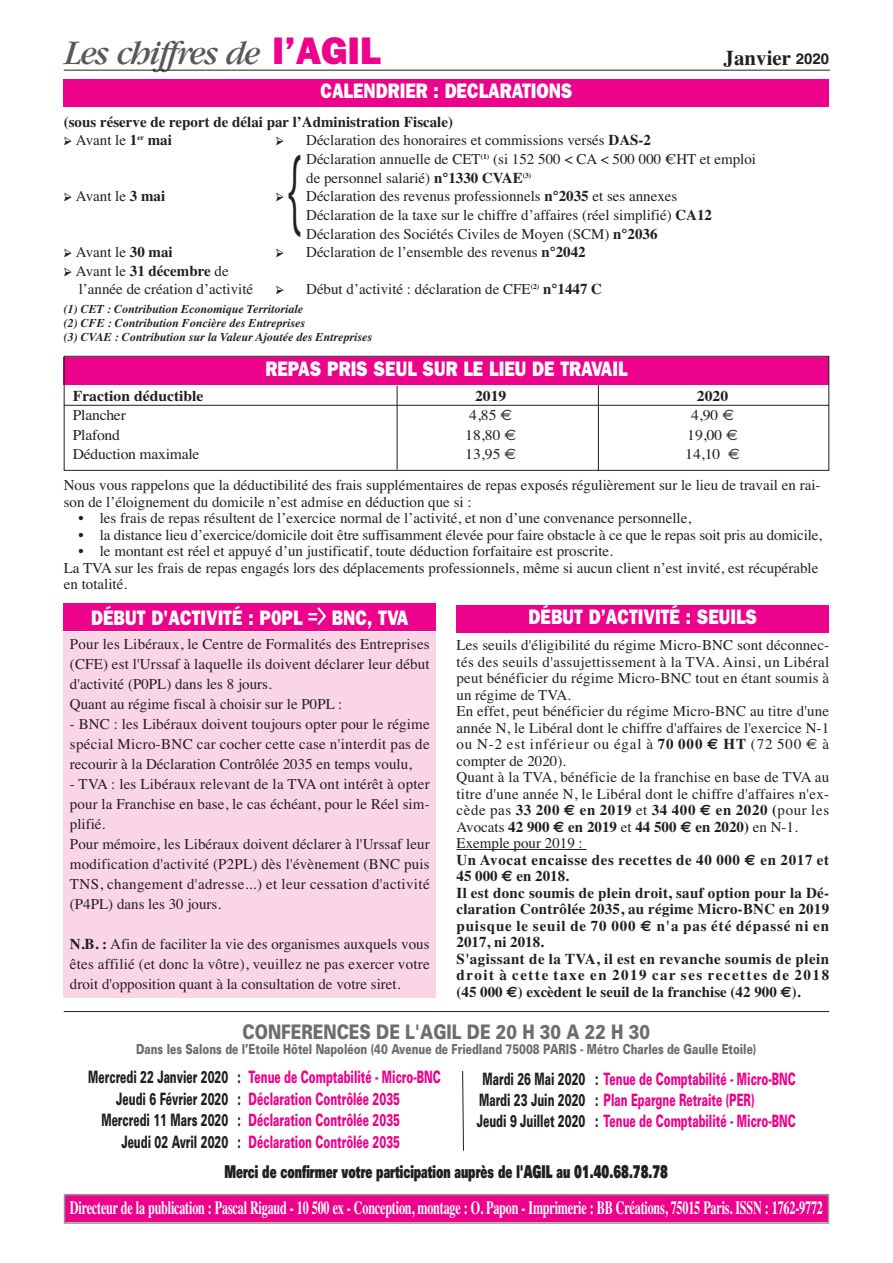
<style>
.page{position:relative;width:893px;height:1263px;background:#fff}
.page>*{position:absolute;margin:0;border:0;box-sizing:border-box;transform-origin:0 0}
.t1{font:88.05px "Helvetica";color:#231f20;scale:.4 1}
.t2{font:italic 35.85px "Garamond";letter-spacing:-.045em;color:#57585a}
.t3{font:800 21.15px "Franklin Gothic";color:#fff;scale:.83 1}
.t4{font:700 21px "Times";color:#231f20}
.t5{font:900 20.1px "Univers";color:#6c6d70;scale:.79 1}
.t6{font:700 18.6px "Times";letter-spacing:-.015em;color:#fff;scale:.65 1}
.t7{font:900 17.7px "Univers";color:#231f20;scale:.63 1}
.t8{font:900 17.1px/21.5px "Univers";color:#ed028c;scale:.6 1}
.t9{font:15px/16.5px "Times";color:#231f20}
.t10{font:15px "Times";color:#231f20;scale:1.04 1}
.t11{font:700 15px "Times";color:#231f20}
.t12{font:700 15px "Times";color:#231f20;scale:1.04 1}
.t13{font:900 13.95px "Univers";color:#6c6d70;scale:.74 1}
.t14{font:italic 700 12px/14.1px "Times";color:#231f20}
.s1{font-family:"Franklin Gothic";font-weight:800;font-style:normal;font-size:38.55px;color:#ed028c}
.s2{font-family:"Helvetica";font-size:15px}
.s3{font-family:"Minion Pro";font-weight:700;font-stretch:condensed}
.s4{font-weight:700}
.s5{font-family:"Euro Sans"}
.s6{font-family:"MS Gothic";font-weight:400}
.s7{font-family:"Euro Sans";font-weight:700}
.s8{color:#231f20}
</style>
<div class="page">
<hr style="left:64px;top:70px;width:766px;height:1px;background:#231f20">
<div style="left:65px;top:1195px;width:763px;height:27px;background:#ed028c"></div>
<div style="left:64px;top:1194px;width:765px;height:30px;border:2px solid #939598"></div>
<div style="left:64px;top:79px;width:765px;height:27px;background:#ed028c"></div>
<div style="left:64px;top:632px;width:372px;height:366px;background:#fad5e5"></div>
<div style="left:64px;top:357px;width:765px;height:27px;background:#ed028c"></div>
<div style="left:64px;top:603px;width:372px;height:28px;background:#ed028c"></div>
<hr style="left:456px;top:849px;width:130px;height:1px;background:#231f20">
<div style="left:456px;top:605px;width:373px;height:27px;background:#ed028c"></div>
<div style="left:64px;top:356px;width:765px;height:115px;border:1px solid #231f20"></div>
<hr style="left:64px;top:405px;width:765px;height:1px;background:#231f20">
<hr style="left:397px;top:386px;width:1px;height:84px;background:#231f20">
<hr style="left:598px;top:385px;width:1px;height:86px;background:#231f20">
<hr style="left:64px;top:1011px;width:765px;height:1px;background:#231f20">
<svg style="left:462px;top:1071px;width:2px;height:80px"></svg>
<h2 class="t2" style="left:64px;top:40px;width:318px">Les chiffres de <span class="s1">l’AGIL</span></h2>
<h3 class="t3" style="left:320px;top:78px;width:305px">CALENDRIER : DECLARATIONS</h3>
<h3 class="t4" style="left:724px;top:45px;width:107px">Janvier <span class="s2">2020</span></h3>
<p class="t11" style="left:64px;top:113px;width:391px">(sous réserve de report de délai par l’Administration Fiscale)</p>
<p class="t9" style="left:64px;top:132px;width:110px"><span class="s3">➢</span> Avant le <span class="s4">1</span><sup>er</sup> <span class="s4">mai</span></p>
<p class="t9" style="left:306px;top:131px;width:451px;line-height:18.6px;text-indent:-30px"><span class="s3">➢</span> Déclaration des honoraires et commissions versés <span class="s4">DAS-2<br></span>Déclaration annuelle de CET<sup>(1)</sup> (si 152 500 &lt; CA &lt; 500 000 €HT et emploi de personnel salarié) <span class="s4">n°1330 CVAE</span><sup>(3)</sup></p>
<p class="t9" style="left:64px;top:188px;width:103px"><span class="s3">➢</span> Avant le <span class="s4">3 mai</span></p>
<p class="t9" style="left:306px;top:187px;width:407px;line-height:18.6px;text-indent:-30px"><span class="s3">➢</span> Déclaration des revenus professionnels <span class="s4">n°2035</span> et ses annexes<br>Déclaration de la taxe sur le chiffre d’affaires (réel simplifié) <span class="s4">CA12<br></span>Déclaration des Sociétés Civiles de Moyen (SCM) <span class="s4">n°2036</span></p>
<p class="t9" style="left:64px;top:244px;width:110px"><span class="s3">➢</span> Avant le <span class="s4">30 mai</span></p>
<p class="t9" style="left:276px;top:244px;width:311px"><span class="s3">➢</span> Déclaration de l’ensemble des revenus <span class="s4">n°2042</span></p>
<p class="t9" style="left:79px;top:261px;width:176px;line-height:18.6px;text-indent:-15px"><span class="s3">➢</span> Avant le <span class="s4">31 décembre</span> de l’année de création d’activité</p>
<h1 class="t1" style="left:290px;top:137px;width:31px">{</h1>
<p class="t9" style="left:276px;top:281px;width:328px"><span class="s3">➢</span> Début d’activité : déclaration de CFE<sup>(2)</sup> <span class="s4">n°1447 C</span></p>
<p class="t14" style="left:64px;top:302px;width:310px">(1) CET : Contribution Economique Territoriale<br>(2) CFE : Contribution Foncière des Entreprises<br>(3) CVAE : Contribution sur la Valeur Ajoutée des Entreprises</p>
<h3 class="t3" style="left:265px;top:356px;width:438px">REPAS PRIS SEUL SUR LE LIEU DE TRAVAIL</h3>
<p class="t12" style="left:73px;top:387px;width:127px">Fraction déductible</p>
<p class="t12" style="left:475px;top:387px;width:32px">2019</p>
<p class="t12" style="left:697px;top:387px;width:32px">2020</p>
<p class="t10" style="left:73px;top:406px;width:53px">Plancher</p>
<p class="t10" style="left:469px;top:406px;width:43px">4,85 <span class="s5">€</span></p>
<p class="t10" style="left:691px;top:406px;width:43px">4,90 <span class="s5">€</span></p>
<p class="t10" style="left:73px;top:426px;width:47px">Plafond</p>
<p class="t10" style="left:465px;top:426px;width:50px">18,80 <span class="s5">€</span></p>
<p class="t10" style="left:687px;top:426px;width:50px">19,00 <span class="s5">€</span></p>
<p class="t10" style="left:73px;top:445px;width:123px">Déduction maximale</p>
<p class="t10" style="left:465px;top:445px;width:50px">13,95 <span class="s5">€</span></p>
<p class="t10" style="left:685px;top:445px;width:54px">14,10 <span class="s5">€</span></p>
<p class="t9" style="left:64px;top:477px;width:758px">Nous vous rappelons que la déductibilité des frais supplémentaires de repas exposés régulièrement sur le lieu de travail en rai&shy;son de l’éloignement du domicile n’est admise en déduction que si :</p>
<p class="t9" style="left:78px;top:510px;width:614px">• les frais de repas résultent de l’exercice normal de l’activité, et non d’une convenance personnelle,</p>
<p class="t9" style="left:78px;top:526px;width:745px">• la distance lieu d’exercice/domicile doit être suffisamment élevée pour faire obstacle à ce que le repas soit pris au domicile,</p>
<p class="t9" style="left:64px;top:543px;width:756px;text-indent:15px">• le montant est réel et appuyé d’un justificatif, toute déduction forfaitaire est proscrite.<br>La TVA sur les frais de repas engagés lors des déplacements professionnels, même si aucun client n’est invité, est récupérable en totalité.</p>
<h3 class="t3" style="left:91px;top:605px;width:384px">DÉBUT D'ACTIVITÉ : P0PL <span class="s6">=&gt;</span> BNC, TVA</h3>
<p class="t9" style="left:70px;top:634px;width:361px;line-height:20px">Pour les Libéraux, le Centre de Formalités des Entreprises (CFE) est l'Urssaf à laquelle ils doivent déclarer leur début d'activité (P0PL) dans les 8 jours.<br>Quant au régime fiscal à choisir sur le P0PL :</p>
<p class="t9" style="left:70px;top:714px;width:361px;line-height:20px;text-align:justify">- BNC : les Libéraux doivent toujours opter pour le régime spécial Micro-BNC car cocher cette case n'interdit pas de recourir à la Déclaration Contrôlée 2035 en temps voulu,</p>
<p class="t9" style="left:70px;top:774px;width:361px;line-height:20px">- TVA : les Libéraux relevant de la TVA ont intérêt à opter pour la Franchise en base, le cas échéant, pour le Réel sim&shy;plifié.<br>Pour mémoire, les Libéraux doivent déclarer à l'Urssaf leur modification d'activité (P2PL) dès l'évènement (BNC puis TNS, changement d'adresse...) et leur cessation d'activité (P4PL) dans les 30 jours.</p>
<p class="t9" style="left:70px;top:933px;width:361px;line-height:20px;text-align:justify"><span class="s4">N.B. :</span> Afin de faciliter la vie des organismes auxquels vous êtes affilié (et donc la vôtre), veuillez ne pas exercer votre droit d'opposition quant à la consultation de votre siret.</p>
<h3 class="t3" style="left:528px;top:604px;width:277px">DÉBUT D’ACTIVITÉ : SEUILS</h3>
<p class="t9" style="left:456px;top:637px;width:374px">Les seuils d'éligibilité du régime Micro-BNC sont déconnec&shy;tés des seuils d'assujettissement à la TVA. Ainsi, un Libéral peut bénéficier du régime Micro-BNC tout en étant soumis à un régime de TVA.<br>En effet, peut bénéficier du régime Micro-BNC au titre d'une année N, le Libéral dont le chiffre d'affaires de l'exercice N-1 ou N-2 est inférieur ou égal à <span class="s4">70 000</span> <span class="s7">€</span> <span class="s4">HT</span> (72 500 <span class="s5">€</span> à compter de 2020).<br>Quant à la TVA, bénéficie de la franchise en base de TVA au titre d'une année N, le Libéral dont le chiffre d'affaires n'ex&shy;cède pas <span class="s4">33 200</span> <span class="s7">€</span> <span class="s4">en 2019</span> et <span class="s4">34 400</span> <span class="s7">€</span> <span class="s4">en 2020 (</span>pour les Avocats <span class="s4">42 900</span> <span class="s7">€</span> <span class="s4">en 2019</span> et <span class="s4">44 500</span> <span class="s7">€</span> <span class="s4">en 2020)</span> en N-1.<br>Exemple pour 2019 :<br><span class="s4">Un Avocat encaisse des recettes de 40 000</span> <span class="s7">€</span> <span class="s4">en 2017 et 45 000</span> <span class="s7">€</span> <span class="s4">en 2018.<br>Il est donc soumis de plein droit, sauf option pour la Dé&shy;claration Contrôlée 2035, au régime Micro-BNC en 2019 puisque le seuil de 70 000</span> <span class="s7">€</span> <span class="s4">n'a pas été dépassé ni en 2017, ni 2018.<br>S'agissant de la TVA, il est en revanche soumis de plein droit à cette taxe en 2019 car ses recettes de 2018 (45 000</span> <span class="s7">€</span><span class="s4">) excèdent le seuil de la franchise (42 900</span> <span class="s7">€</span><span class="s4">).</span></p>
<h3 class="t5" style="left:242px;top:1024px;width:517px">CONFERENCES DE L'AGIL DE 20 H 30 A 22 H 30</h3>
<p class="t13" style="left:136px;top:1044px;width:840px">Dans les Salons de l’Etoile Hôtel Napoléon (40 Avenue de Friedland 75008 PARIS - Métro Charles de Gaulle Etoile)</p>
<p class="t8" style="left:88px;top:1068px;width:589px"><span class="s8">Mercredi 22 Janvier 2020 :</span> Tenue de Comptabilité - Micro-BNC</p>
<p class="t8" style="left:116px;top:1089px;width:475px"><span class="s8">Jeudi 6 Février 2020 :</span> Déclaration Contrôlée 2035</p>
<p class="t8" style="left:101px;top:1111px;width:499px"><span class="s8">Mercredi 11 Mars 2020 :</span> Déclaration Contrôlée 2035</p>
<p class="t8" style="left:121px;top:1132px;width:466px"><span class="s8">Jeudi 02 Avril 2020 :</span> Déclaration Contrôlée 2035</p>
<p class="t8" style="left:477px;top:1069px;width:533px;text-indent:6px"><span class="s8">Mardi 26 Mai 2020 :</span> Tenue de Comptabilité - Micro-BNC<br><span class="s8">Mardi 23 Juin 2020 :</span> Plan Epargne Retraite (PER)<br><span class="s8">Jeudi 9 Juillet 2020 :</span> Tenue de Comptabilité - Micro-BNC</p>
<p class="t7" style="left:224px;top:1165px;width:706px">Merci de confirmer votre participation auprès de l'AGIL au 01.40.68.78.78</p>
<p class="t6" style="left:70px;top:1197px;width:1160px">Directeur de la publication : Pascal Rigaud - 10 500 ex - Conception, montage : O. Papon - Imprimerie : BB Créations, 75015 Paris. ISSN : 1762-9772</p>
</div>
